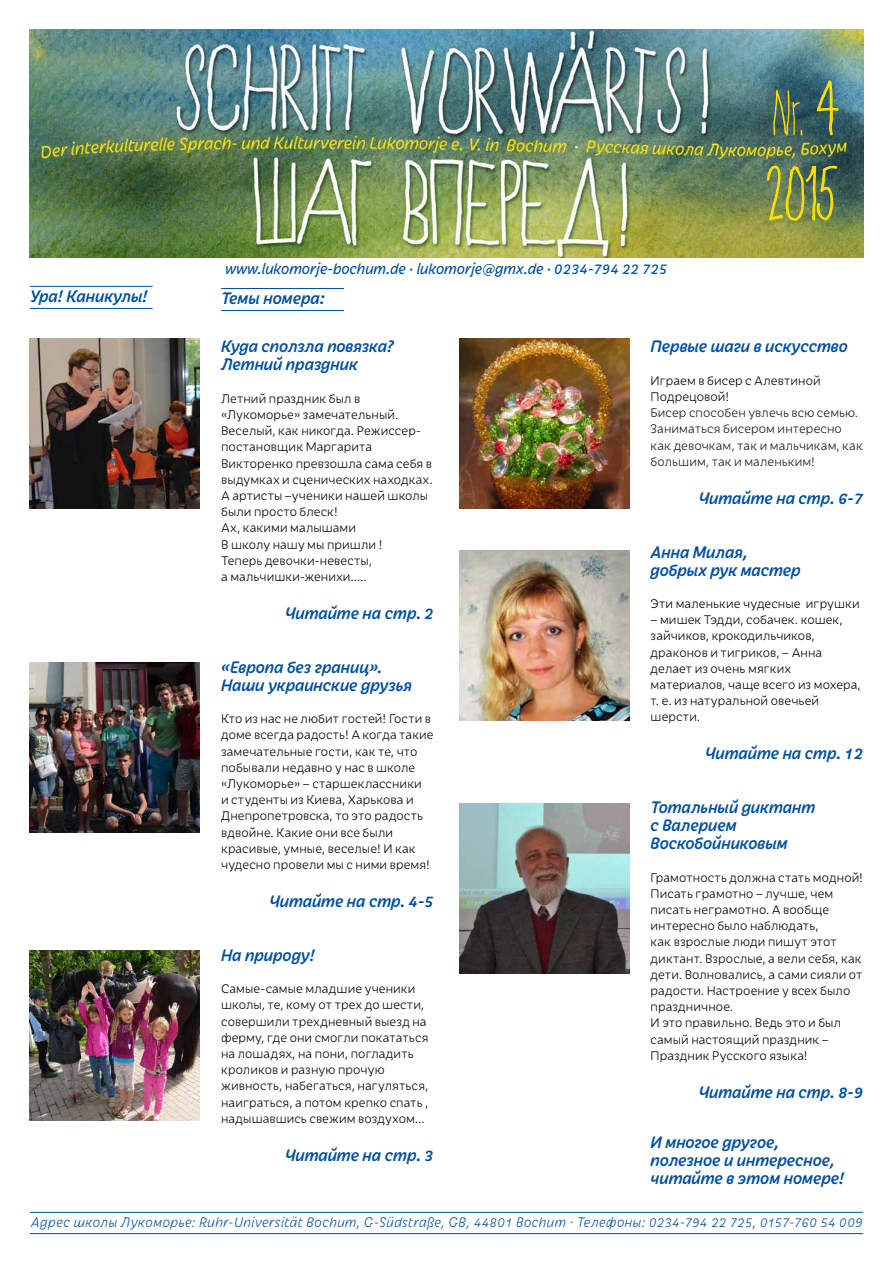
<style>
.page{position:relative;width:893px;height:1263px;background:#fff}
.page>*{position:absolute;margin:0;border:0;box-sizing:border-box;transform-origin:0 0}
.t1{font:italic 500 18px/18px "Iskra";color:#004f9f}
.t2{font:italic 16.5px "Iskra";color:#004f9f}
.t3{font:italic 300 15px "Iskra";letter-spacing:.025em;color:#004f9f}
.t4{font:300 13.5px/16.2px "Iskra";letter-spacing:.01em;color:#000}
.t5{font:300 13.5px/16.2px "Iskra";letter-spacing:.005em;color:#141823}
</style>
<div class="page">
<hr style="left:30px;top:1212px;width:833px;height:1px;background:#004f9f">
<hr style="left:30px;top:1233px;width:833px;height:1px;background:#004f9f">
<img style="left:30px;top:30px;width:833px;height:228px">
<svg style="left:816px;top:80px;width:24px;height:56px"></svg>
<svg style="left:766px;top:165px;width:72px;height:60px;background:#818e43"></svg>
<svg style="left:773px;top:90px;width:29px;height:46px"></svg>
<hr style="left:221px;top:288px;width:123px;height:1px;background:#004f9f">
<hr style="left:30px;top:286px;width:123px;height:1px;background:#004f9f">
<hr style="left:221px;top:310px;width:123px;height:1px;background:#004f9f">
<hr style="left:30px;top:308px;width:123px;height:1px;background:#004f9f">
<img style="left:30px;top:338px;width:170px;height:170px">
<img style="left:459px;top:338px;width:170px;height:170px">
<img style="left:459px;top:550px;width:170px;height:170px">
<img style="left:459px;top:804px;width:170px;height:170px">
<img style="left:30px;top:662px;width:170px;height:170px">
<img style="left:30px;top:950px;width:170px;height:170px">
<p class="t2" style="left:225px;top:257px;width:444px">www.lukomorje-bochum.de · lukomorje@gmx.de · 0234-794 22 725</p>
<h1 class="t1" style="left:30px;top:286px;width:119px">Ура! Каникулы!</h1>
<h1 class="t1" style="left:221px;top:288px;width:105px">Темы номера:</h1>
<h1 class="t1" style="left:221px;top:336px;width:174px">Куда сползла повязка?<br>Летний праздник</h1>
<p class="t4" style="left:221px;top:390px;width:213px">Летний праздник был в «Лукоморье» замечательный.<br>Веселый, как никогда. Режиссер&shy;постановщик Маргарита<br>Викторенко превзошла сама себя в выдумках и сценических находках.<br>А артисты –ученики нашей школы были просто блеск!<br>Ах, какими малышами<br>В школу нашу мы пришли !<br>Теперь девочки-невесты,<br>а мальчишки-женихи…..</p>
<h1 class="t1" style="left:285px;top:603px;width:150px">Читайте на стр. 2</h1>
<h1 class="t1" style="left:221px;top:657px;width:192px">«Европа без границ».<br>Наши украинские друзья</h1>
<p class="t4" style="left:221px;top:710px;width:214px">Кто из нас не любит гостей! Гости в доме всегда радость! А когда такие замечательные гости, как те, что побывали недавно у нас в школе «Лукоморье» – старшеклассники<br>и студенты из Киева, Харькова и<br>Днепропетровска, то это радость вдвойне. Какие они все были красивые, умные, веселые! И как чудесно провели мы с ними время!</p>
<h1 class="t1" style="left:269px;top:891px;width:166px">Читайте на стр. 4-5</h1>
<h1 class="t1" style="left:221px;top:945px;width:95px">На природу!</h1>
<p class="t4" style="left:221px;top:980px;width:209px">Самые-самые младшие ученики школы, те, кому от трех до шести, совершили трехдневный выезд на ферму, где они смогли покататься на лошадях, на пони, погладить кроликов и разную прочую живность, набегаться, нагуляться, наиграться, а потом крепко спать , надышавшись свежим воздухом…</p>
<h1 class="t1" style="left:285px;top:1145px;width:150px">Читайте на стр. 3</h1>
<h1 class="t1" style="left:651px;top:336px;width:199px">Первые шаги в искусство</h1>
<p class="t4" style="left:651px;top:372px;width:172px">Играем в бисер с Алевтиной<br>Подрецовой!</p>
<p class="t5" style="left:651px;top:404px;width:214px">Бисер способен увлечь всю семью.<br>Заниматься бисером интересно как девочкам, так и мальчикам, как большим, так и маленьким!</p>
<h1 class="t1" style="left:699px;top:488px;width:166px">Читайте на стр. 6-7</h1>
<h1 class="t1" style="left:651px;top:542px;width:152px">Анна Милая, добрых рук мастер</h1>
<p class="t4" style="left:651px;top:595px;width:211px">Эти маленькие чудесные игрушки</p>
<p class="t4" style="left:651px;top:611px;width:212px">– мишек Тэдди, собачек. кошек, зайчиков, крокодильчиков, драконов и тигриков, – Анна делает из очень мягких материалов, чаще всего из мохера, т. е. из натуральной овечьей шерсти.</p>
<h1 class="t1" style="left:705px;top:743px;width:160px">Читайте на стр. 12</h1>
<h1 class="t1" style="left:651px;top:797px;width:166px">Тотальный диктант с Валерием<br>Воскобойниковым</h1>
<p class="t4" style="left:651px;top:869px;width:214px">Грамотность должна стать модной!<br>Писать грамотно – лучше, чем писать неграмотно. А вообще интересно было наблюдать,<br>как взрослые люди пишут этот диктант. Взрослые, а вели себя, как дети. Волновались, а сами сияли от радости. Настроение у всех было праздничное.<br>И это правильно. Ведь это и был самый настоящий праздник –<br>Праздник Русского языка!</p>
<h1 class="t1" style="left:699px;top:1082px;width:166px">Читайте на стр. 8-9</h1>
<h1 class="t1" style="left:651px;top:1132px;width:195px">И многое другое, полезное и интересное, читайте в этом номере!</h1>
<p class="t3" style="left:31px;top:1212px;width:833px">Адрес школы Лукоморье: Ruhr-Universität Bochum, G-Südstraße, GB, 44801 Bochum · Телефоны: 0234-794 22 725, 0157-760 54 009</p>
</div>
